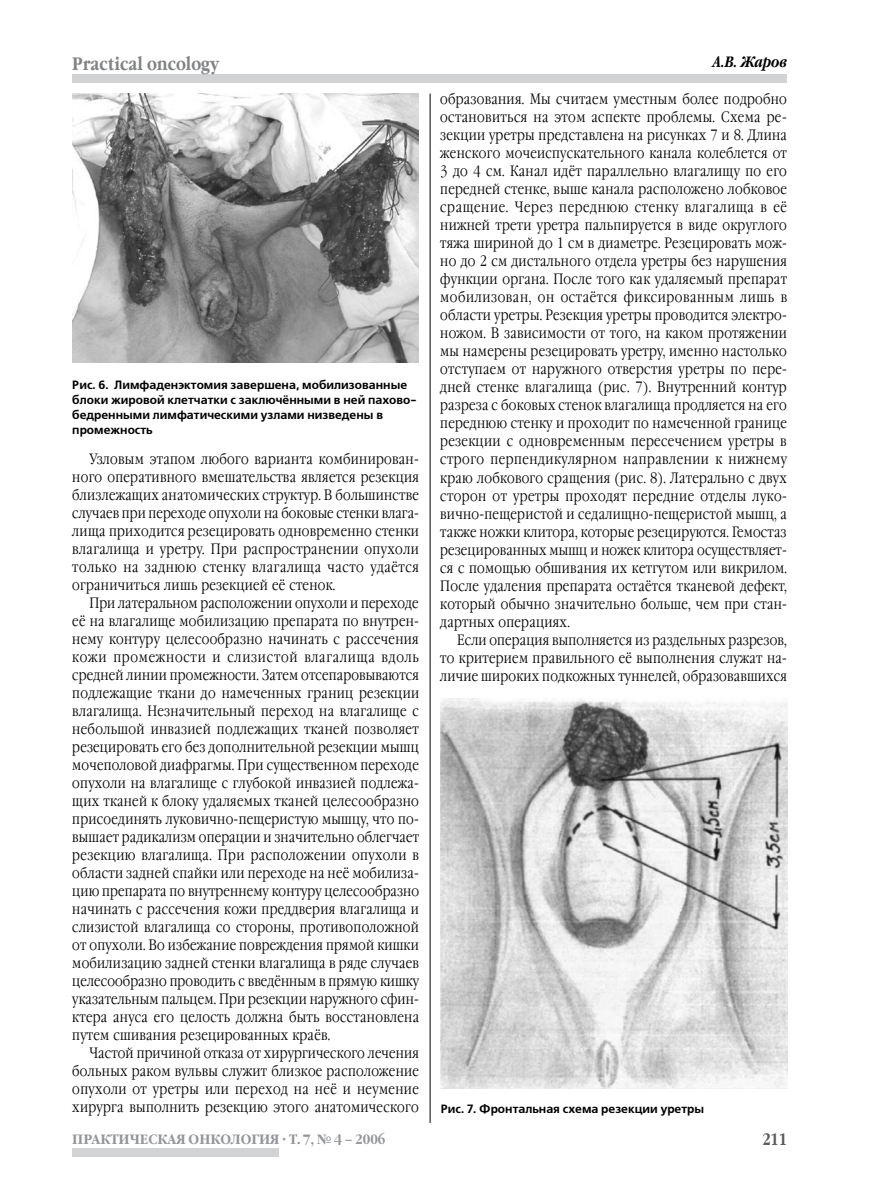
<style>
.page{position:relative;width:872px;height:1191px;background:#fff}
.page>*{position:absolute;margin:0;border:0;box-sizing:border-box;transform-origin:0 0}
.t1{font:700 18px "Garamond Narrow C";color:#808284}
.t2{font:700 16.5px "Garamond Narrow C";color:#58595b}
.t3{font:300 15px/18px "Garamond Narrow C";letter-spacing:.02em;color:#000;text-align:justify}
.t4{font:italic 700 15px "Garamond Narrow C";color:#000}
.t5{font:700 13.5px "Garamond C";color:#939598;scale:.9 1}
.t6{font:700 12px/15px "Free Set C";color:#000}
</style>
<div class="page">
<div style="left:72px;top:74px;width:715px;height:9px;background:#d1d3d4"></div>
<div style="left:72px;top:1147px;width:206px;height:9px;background:#d1d3d4"></div>
<hr style="left:430px;top:94px;width:1px;height:1029px;background:#000">
<img style="left:72px;top:94px;width:347px;height:269px">
<img style="left:440px;top:699px;width:347px;height:390px">
<p class="t1" style="left:72px;top:53px;width:148px">Practical oncology</p>
<p class="t6" style="left:72px;top:377px;width:346px">Рис. 6. Лимфаденэктомия завершена, мобилизованные блоки жировой клетчатки с заключёнными в ней пахово&shy;бедренными лимфатическими узлами низведены в промежность</p>
<p class="t3" style="left:72px;top:450px;width:348px;text-indent:17px">Узловым этапом любого варианта комбинирован&shy;ного оперативного вмешательства является резекция близлежащих анатомических структур. В большинстве случаев при переходе опухоли на боковые стенки влага&shy;лища приходится резецировать одновременно стенки влагалища и уретру. При распространении опухоли только на заднюю стенку влагалища часто удаётся ограничиться лишь резекцией её стенок.</p>
<p class="t3" style="left:72px;top:594px;width:348px;text-indent:17px">При латеральном расположении опухоли и переходе её на влагалище мобилизацию препарата по внутрен&shy;нему контуру целесообразно начинать с рассечения кожи промежности и слизистой влагалища вдоль средней линии промежности. Затем отсепаровываются подлежащие ткани до намеченных границ резекции влагалища. Незначительный переход на влагалище с небольшой инвазией подлежащих тканей позволяет резецировать его без дополнительной резекции мышц мочеполовой диафрагмы. При существенном переходе опухоли на влагалище с глубокой инвазией подлежа&shy;щих тканей к блоку удаляемых тканей целесообразно присоединять луковично-пещеристую мышцу, что по&shy;вышает радикализм операции и значительно облегчает резекцию влагалища. При расположении опухоли в области задней спайки или переходе на неё мобилиза&shy;цию препарата по внутреннему контуру целесообразно начинать с рассечения кожи преддверия влагалища и слизистой влагалища со стороны, противоположной от опухоли. Во избежание повреждения прямой кишки мобилизацию задней стенки влагалища в ряде случаев целесообразно проводить с введённым в прямую кишку указательным пальцем. При резекции наружного сфин&shy;ктера ануса его целость должна быть восстановлена путем сшивания резецированных краёв.</p>
<p class="t3" style="left:72px;top:1044px;width:348px;text-indent:17px">Частой причиной отказа от хирургического лечения больных раком вульвы служит близкое расположение опухоли от уретры или переход на неё и неумение хирурга выполнить резекцию этого анатомического</p>
<p class="t4" style="left:713px;top:54px;width:75px">А.В. Жаров</p>
<p class="t3" style="left:440px;top:91px;width:348px">образования. Мы считаем уместным более подробно остановиться на этом аспекте проблемы. Схема ре&shy;зекции уретры представлена на рисунках 7 и 8. Длина женского мочеиспускательного канала колеблется от 3 до 4 см. Канал идёт параллельно влагалищу по его передней стенке, выше канала расположено лобковое сращение. Через переднюю стенку влагалища в её нижней трети уретра пальпируется в виде округлого тяжа шириной до 1 см в диаметре. Резецировать мож&shy;но до 2 см дистального отдела уретры без нарушения функции органа. После того как удаляемый препарат мобилизован, он остаётся фиксированным лишь в области уретры. Резекция уретры проводится электро&shy;ножом. В зависимости от того, на каком протяжении мы намерены резецировать уретру, именно настолько отступаем от наружного отверстия уретры по пере&shy;дней стенке влагалища (рис. 7). Внутренний контур разреза с боковых стенок влагалища продляется на его переднюю стенку и проходит по намеченной границе резекции с одновременным пересечением уретры в строго перпендикулярном направлении к нижнему краю лобкового сращения (рис. 8). Латерально с двух сторон от уретры проходят передние отделы луко&shy;вично-пещеристой и седалищно-пещеристой мышц, а также ножки клитора, которые резецируются. Гемостаз резецированных мышц и ножек клитора осуществляет&shy;ся с помощью обшивания их кетгутом или викрилом.<br>После удаления препарата остаётся тканевой дефект, который обычно значительно больше, чем при стан&shy;дартных операциях.</p>
<p class="t3" style="left:440px;top:631px;width:348px;text-indent:17px">Если операция выполняется из раздельных разрезов, то критерием правильного её выполнения служат на&shy;личие широких подкожных туннелей, образовавшихся</p>
<p class="t6" style="left:441px;top:1102px;width:265px">Рис. 7. Фронтальная схема резекции уретры</p>
<p class="t5" style="left:72px;top:1131px;width:349px">ПРАКТИЧЕСКАЯ ОНКОЛОГИЯ · Т. 7, № 4 – 2006</p>
<p class="t2" style="left:762px;top:1130px;width:26px">211</p>
</div>
